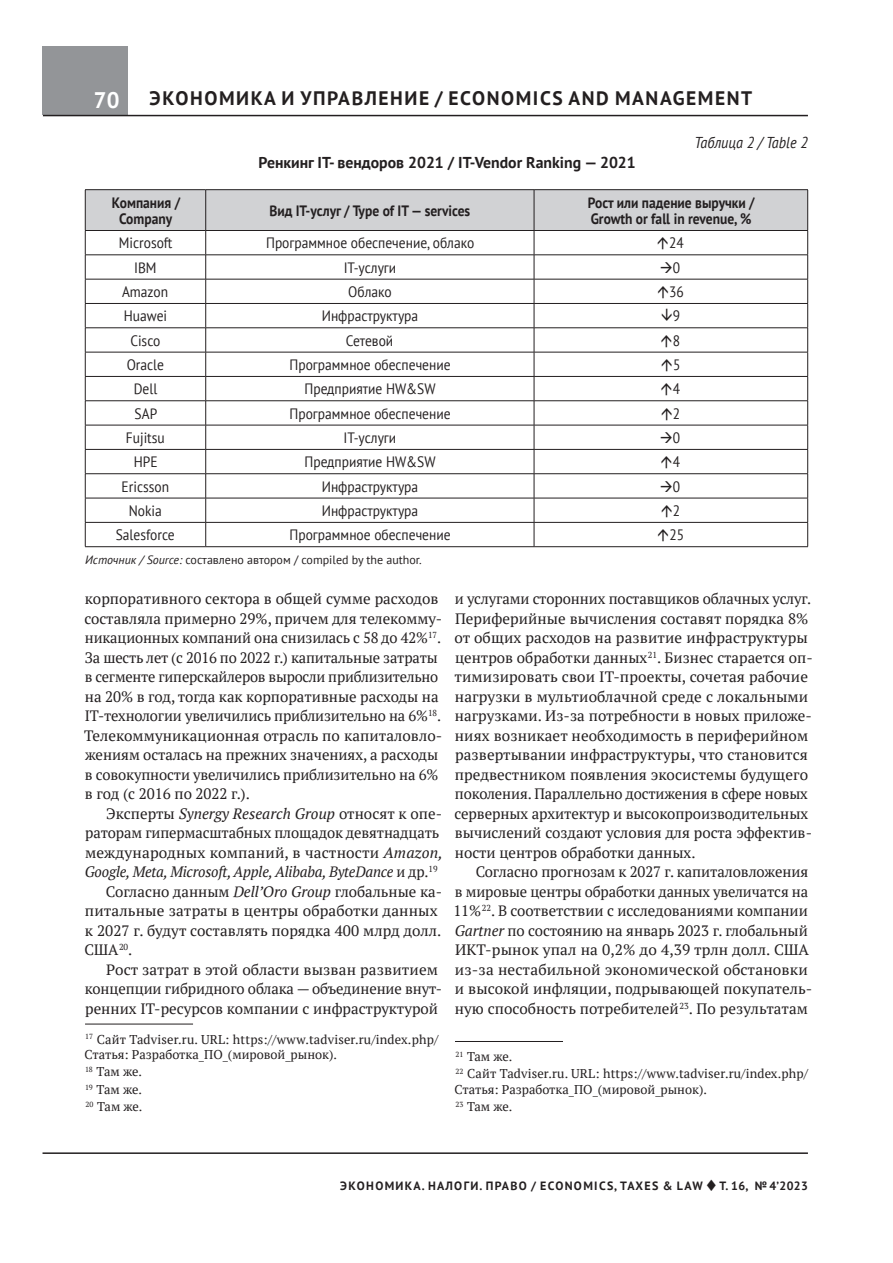
<style>
.page{position:relative;width:893px;height:1263px;background:#fff}
.page>*{position:absolute;margin:0;border:0;box-sizing:border-box;transform-origin:0 0}
.t1{font:700 22.5px "PT Sans";color:#fff}
.t2{font:700 19.5px "PT Sans";letter-spacing:.08em;color:#231f20}
.t3{font:700 15.75px "PT Sans";color:#231f20}
.t4{font:italic 15.75px "PT Sans";color:#231f20;scale:.9 1}
.t5{font:15px/19.5px "PT Serif";color:#231f20}
.t6{font:15px "PT Sans";color:#231f20;scale:.9 1}
.t7{font:700 15px/16.5px "PT Sans";color:#231f20;text-align:center;scale:.9 1}
.t8{font:italic 15px "PT Serif";letter-spacing:-.01em;color:#231f20}
.t9{font:12.75px/17.4px "PT Serif";color:#231f20}
.t10{font:700 12px "PT Sans";letter-spacing:.11em;color:#231f20}
.t11{font:12px "PT Sans";color:#231f20}
.s1{font-style:italic}
.s2{font-style:normal}
</style>
<div class="page">
<div style="left:43px;top:47px;width:85px;height:68px;background:#939598"></div>
<hr style="left:43px;top:115px;width:765px;height:1px;background:#231f20">
<hr style="left:43px;top:1152px;width:765px;height:2px;background:#231f20">
<hr style="left:85px;top:1024px;width:108px;height:1px;background:#231f20">
<hr style="left:455px;top:1041px;width:108px;height:1px;background:#231f20">
<hr style="left:85px;top:546px;width:121px;height:1px;background:#231f20">
<hr style="left:206px;top:546px;width:328px;height:1px;background:#231f20">
<hr style="left:534px;top:546px;width:274px;height:1px;background:#231f20">
<hr style="left:85px;top:189px;width:121px;height:1px;background:#231f20">
<hr style="left:206px;top:189px;width:328px;height:1px;background:#231f20">
<hr style="left:534px;top:189px;width:274px;height:1px;background:#231f20">
<svg style="left:85px;top:190px;width:723px;height:356px"></svg>
<h1 class="t1" style="left:94px;top:85px;width:27px">70</h1>
<h2 class="t2" style="left:150px;top:86px;width:325px">ЭКОНОМИКА И УПРАВЛЕНИЕ / ECONOMICS</h2>
<h2 class="t2" style="left:568px;top:86px;width:62px">AN D MANA</h2>
<h2 class="t2" style="left:673px;top:86px;width:68px">GEMENT</h2>
<p class="t3" style="left:259px;top:153px;width:379px">Ренкинг IT- вендоров 2021 / IT-Vendor Ranking — 2021</p>
<p class="t4" style="left:695px;top:133px;width:127px">Таблица 2 / Table 2</p>
<p class="t7" style="left:112px;top:194px;width:77px">Компания /<br>Company</p>
<p class="t7" style="left:269px;top:202px;width:225px">Вид IT-услуг / Type of IT — services</p>
<p class="t7" style="left:588px;top:194px;width:187px;text-align:left">Рост или падение выручки /<br>Growth or fall in revenue, %</p>
<p class="t6" style="left:119px;top:234px;width:61px">Microsoft</p>
<p class="t6" style="left:266px;top:234px;width:233px">Программное обеспечение, облако</p>
<p class="t6" style="left:669px;top:234px;width:18px">24</p>
<p class="t6" style="left:134px;top:258px;width:26px">IBM</p>
<p class="t6" style="left:344px;top:258px;width:60px">IT-услуги</p>
<p class="t6" style="left:660px;top:258px;width:24px">→0</p>
<p class="t6" style="left:122px;top:282px;width:53px">Amazon</p>
<p class="t6" style="left:348px;top:282px;width:50px">Облако</p>
<p class="t6" style="left:669px;top:282px;width:18px">36</p>
<p class="t6" style="left:124px;top:307px;width:50px">Huawei</p>
<p class="t6" style="left:322px;top:307px;width:109px">Инфраструктура</p>
<p class="t6" style="left:673px;top:307px;width:10px">9</p>
<p class="t6" style="left:130px;top:331px;width:35px">Cisco</p>
<p class="t6" style="left:346px;top:331px;width:54px">Сетевой</p>
<p class="t6" style="left:673px;top:331px;width:10px">8</p>
<p class="t6" style="left:127px;top:355px;width:43px">Oracle</p>
<p class="t6" style="left:289px;top:355px;width:181px">Программное обеспечение</p>
<p class="t6" style="left:673px;top:355px;width:10px">5</p>
<p class="t6" style="left:134px;top:379px;width:28px">Dell</p>
<p class="t6" style="left:304px;top:379px;width:147px">Предприятие HW&amp;SW</p>
<p class="t6" style="left:673px;top:380px;width:10px">4</p>
<p class="t6" style="left:135px;top:404px;width:27px">SAP</p>
<p class="t6" style="left:289px;top:404px;width:181px">Программное обеспечение</p>
<p class="t6" style="left:673px;top:404px;width:10px">2</p>
<p class="t6" style="left:126px;top:428px;width:45px">Fujitsu</p>
<p class="t6" style="left:344px;top:428px;width:60px">IT-услуги</p>
<p class="t6" style="left:660px;top:428px;width:24px">→0</p>
<p class="t6" style="left:134px;top:452px;width:28px">HPE</p>
<p class="t6" style="left:304px;top:452px;width:147px">Предприятие HW&amp;SW</p>
<p class="t6" style="left:673px;top:452px;width:10px">4</p>
<p class="t6" style="left:122px;top:477px;width:54px">Ericsson</p>
<p class="t6" style="left:322px;top:477px;width:109px">Инфраструктура</p>
<p class="t6" style="left:660px;top:477px;width:24px">→0</p>
<p class="t6" style="left:129px;top:501px;width:38px">Nokia</p>
<p class="t6" style="left:322px;top:501px;width:109px">Инфраструктура</p>
<p class="t6" style="left:673px;top:501px;width:10px">2</p>
<p class="t6" style="left:116px;top:525px;width:67px">Salesforce</p>
<p class="t6" style="left:289px;top:525px;width:181px">Программное обеспечение</p>
<p class="t6" style="left:669px;top:525px;width:18px">25</p>
<p class="t11" style="left:85px;top:552px;width:338px"><span class="s1">Источник / Source:</span> составлено автором / compiled by the author.</p>
<p class="t5" style="left:84px;top:589px;width:360px">корпоративного сектора в общей сумме расходов составляла примерно 29%, причем для телекомму&shy;никационных компаний она снизилась с 58 до 42%<sup>17</sup>.<br>За шесть лет (с 2016 по 2022 г.) капитальные затраты в сегменте гиперскайлеров выросли приблизительно на 20% в год, тогда как корпоративные расходы на IT-технологии увеличились приблизительно на 6%<sup>18</sup>.<br>Телекоммуникационная отрасль по капиталовло&shy;жениям осталась на прежних значениях, а расходы в совокупности увеличились приблизительно на 6% в год (с 2016 по 2022 г.).</p>
<p class="t5" style="left:106px;top:803px;width:337px">Эксперты <span class="s1">Synergy Research Group</span> относят к опе-</p>
<p class="t5" style="left:85px;top:823px;width:356px">раторам гипермасштабных площадок девятнадцать</p>
<p class="t5" style="left:85px;top:842px;width:359px">международных компаний, в частности <span class="s1">Amazon,</span></p>
<p class="t8" style="left:85px;top:862px;width:354px">Google, Meta, Microsoft, Apple, Alibaba, ByteDance <span class="s2">и др.</span><sup>19</sup></p>
<p class="t5" style="left:106px;top:881px;width:338px">Согласно данным <span class="s1">Dell’Oro Group</span> глобальные ка-</p>
<p class="t5" style="left:85px;top:901px;width:354px">питальные затраты в центры обработки данных</p>
<p class="t5" style="left:85px;top:920px;width:358px">к 2027 г. будут составлять порядка 400 млрд долл.</p>
<p class="t5" style="left:85px;top:940px;width:49px">США<sup>20</sup>.</p>
<p class="t5" style="left:106px;top:959px;width:333px">Рост затрат в этой области вызван развитием</p>
<p class="t5" style="left:85px;top:979px;width:359px">концепции гибридного облака — объединение внут-</p>
<p class="t5" style="left:85px;top:998px;width:354px">ренних IT-ресурсов компании с инфраструктурой</p>
<p class="t9" style="left:85px;top:1031px;width:355px;line-height:15.3px"><sup>17</sup> Сайт Tadviser.ru. URL: https://www.tadviser.ru/index.php/<br>Статья: Разработка_ПО_(мировой_рынок).</p>
<p class="t9" style="left:85px;top:1063px;width:59px;text-align:justify"><sup>18</sup> Там же.<br><sup>19</sup> Там же.<br><sup>20</sup> Там же.</p>
<p class="t5" style="left:454px;top:589px;width:360px">и услугами сторонних поставщиков облачных услуг.<br>Периферийные вычисления составят порядка 8% от общих расходов на развитие инфраструктуры центров обработки данных<sup>21</sup>. Бизнес старается оп&shy;тимизировать свои IT-проекты, сочетая рабочие нагрузки в мультиоблачной среде с локальными нагрузками. Из-за потребности в новых приложе&shy;ниях возникает необходимость в периферийном развертывании инфраструктуры, что становится предвестником появления экосистемы будущего поколения. Параллельно достижения в сфере новых серверных архитектур и высокопроизводительных вычислений создают условия для роста эффектив&shy;ности центров обработки данных.</p>
<p class="t5" style="left:453px;top:862px;width:360px;text-indent:22px">Согласно прогнозам к 2027 г. капиталовложения в мировые центры обработки данных увеличатся на 11%<sup>22</sup>. В соответствии с исследованиями компании <span class="s1">Gartner</span> по состоянию на январь 2023 г. глобальный ИКТ-рынок упал на 0,2% до 4,39 трлн долл. США из-за нестабильной экономической обстановки и высокой инфляции, подрывающей покупатель&shy;ную способность потребителей<sup>23</sup>. По результатам</p>
<p class="t9" style="left:455px;top:1048px;width:354px"><sup>21</sup> Там же.<br><sup>22</sup> Сайт Tadviser.ru. URL: https://www.tadviser.ru/index.php/</p>
<p class="t9" style="left:455px;top:1080px;width:254px">Статья: Разработка_ПО_(мировой_рынок).<br><sup>23</sup> Там же.</p>
<p class="t10" style="left:340px;top:1178px;width:469px">ЭКОНОМИКА. НАЛОГИ. ПРАВО / Economics, taxes &amp; law ◆ Т. 16, №4’2023</p>
</div>
